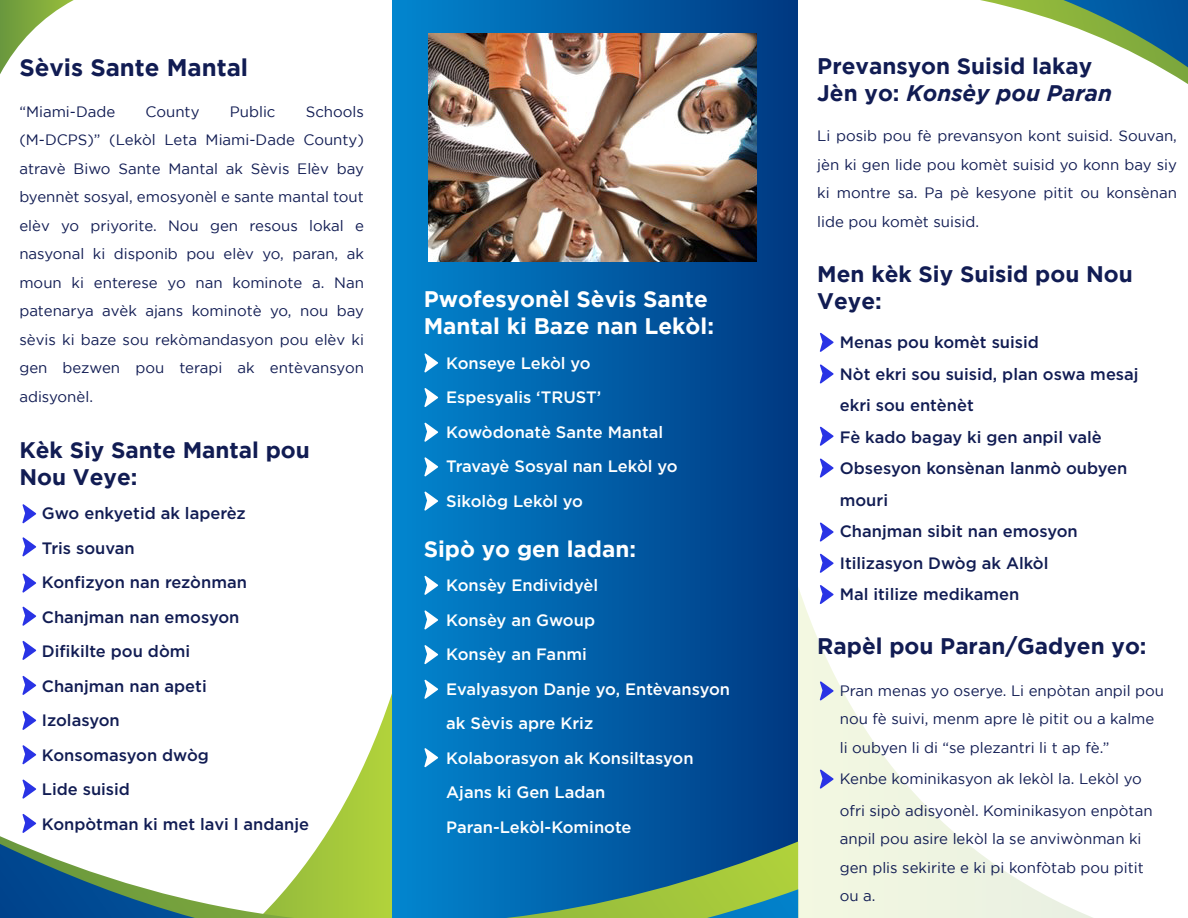
<style>
.page{position:relative;width:1188px;height:918px;background:#fff}
.page>*{position:absolute;margin:0;border:0;box-sizing:border-box;transform-origin:0 0}
.t1{font:700 24px "Gotham";color:#111c53}
.t2{font:700 22.5px/27px "Gotham";color:#111c53}
.t3{font:700 22.5px/27px "Gotham";color:#fff}
.t4{font:500 16.5px/34.5px "Gotham";color:#111c53}
.t5{font:500 16.5px/34.5px "Gotham";color:#fff}
.t6{font:15px/28.5px "Gotham";color:#111c53}
.s1{font-style:italic}
</style>
<div class="page">
<div style="left:392px;top:0;width:406px;height:918px;background:linear-gradient(to right,#0386cf,#003881)"></div>
<svg style="left:980px;top:0;width:208px;height:84px"></svg>
<svg style="left:0;top:0;width:74px;height:74px"></svg>
<svg style="left:325px;top:693px;width:67px;height:143px"></svg>
<svg style="left:798px;top:587px;width:295px;height:331px"></svg>
<img style="left:429px;top:33px;width:328px;height:229px">
<svg style="left:0;top:836px;width:798px;height:8px"></svg>
<svg style="left:0;top:844px;width:798px;height:74px"></svg>
<svg style="left:424px;top:353px;width:14px;height:20px"></svg>
<svg style="left:424px;top:388px;width:14px;height:19px"></svg>
<svg style="left:424px;top:422px;width:14px;height:20px"></svg>
<svg style="left:424px;top:457px;width:14px;height:20px"></svg>
<svg style="left:424px;top:491px;width:14px;height:20px"></svg>
<svg style="left:424px;top:576px;width:14px;height:19px"></svg>
<svg style="left:424px;top:610px;width:14px;height:20px"></svg>
<svg style="left:424px;top:645px;width:14px;height:19px"></svg>
<svg style="left:424px;top:679px;width:14px;height:20px"></svg>
<svg style="left:424px;top:748px;width:14px;height:19px"></svg>
<svg style="left:820px;top:333px;width:14px;height:19px"></svg>
<svg style="left:820px;top:364px;width:14px;height:20px"></svg>
<svg style="left:820px;top:681px;width:14px;height:20px"></svg>
<svg style="left:820px;top:769px;width:14px;height:20px"></svg>
<svg style="left:820px;top:426px;width:14px;height:20px"></svg>
<svg style="left:820px;top:458px;width:14px;height:20px"></svg>
<svg style="left:820px;top:522px;width:14px;height:20px"></svg>
<svg style="left:820px;top:553px;width:14px;height:20px"></svg>
<svg style="left:820px;top:585px;width:14px;height:19px"></svg>
<svg style="left:22px;top:504px;width:14px;height:20px"></svg>
<svg style="left:22px;top:537px;width:14px;height:20px"></svg>
<svg style="left:22px;top:573px;width:14px;height:20px"></svg>
<svg style="left:22px;top:606px;width:14px;height:20px"></svg>
<svg style="left:22px;top:641px;width:14px;height:19px"></svg>
<svg style="left:22px;top:676px;width:14px;height:19px"></svg>
<svg style="left:22px;top:711px;width:14px;height:19px"></svg>
<svg style="left:22px;top:745px;width:14px;height:20px"></svg>
<svg style="left:22px;top:779px;width:14px;height:20px"></svg>
<svg style="left:22px;top:814px;width:14px;height:19px"></svg>
<h1 class="t1" style="left:19px;top:54px;width:230px">Sèvis Sante Mantal</h1>
<p class="t6" style="left:19px;top:97px;width:97px">“Miami-Dade</p>
<p class="t6" style="left:146px;top:97px;width:56px">County</p>
<p class="t6" style="left:230px;top:97px;width:47px">Public</p>
<p class="t6" style="left:19px;top:97px;width:346px;text-align:justify;text-indent:286px">Schools (M-DCPS)” (Lekòl Leta Miami-Dade County) atravè Biwo Sante Mantal ak Sèvis Elèv bay byennèt sosyal, emosyonèl e sante mantal tout elèv yo priyorite. Nou gen resous lokal e nasyonal ki disponib pou elèv yo, paran, ak moun ki enterese yo nan kominote a. Nan patenarya avèk ajans kominotè yo, nou bay sèvis ki baze sou rekòmandasyon pou elèv ki gen bezwen pou terapi ak entèvansyon adisyonèl.</p>
<h2 class="t2" style="left:19px;top:435px;width:292px">Kèk Siy Sante Mantal pou<br>Nou Veye:</h2>
<p class="t4" style="left:42px;top:496px;width:269px">Gwo enkyetid ak laperèz<br>Tris souvan<br>Konfizyon nan rezònman<br>Chanjman nan emosyon<br>Difikilte pou dòmi<br>Chanjman nan apeti<br>Izolasyon<br>Konsomasyon dwòg<br>Lide suisid<br>Konpòtman ki met lavi l andanje</p>
<h2 class="t3" style="left:424px;top:285px;width:292px">Pwofesyonèl Sèvis Sante<br>Mantal ki Baze nan Lekòl:</h2>
<p class="t5" style="left:446px;top:345px;width:233px">Konseye Lekòl yo<br>Espesyalis ‘TRUST’<br>Kowòdonatè Sante Mantal<br>Travayè Sosyal nan Lekòl yo<br>Sikològ Lekòl yo</p>
<h2 class="t3" style="left:424px;top:535px;width:214px">Sipò yo gen ladan:</h2>
<p class="t5" style="left:446px;top:568px;width:285px">Konsèy Endividyèl<br>Konsèy an Gwoup<br>Konsèy an Fanmi<br>Evalyasyon Danje yo, Entèvansyon ak Sèvis apre Kriz<br>Kolaborasyon ak Konsiltasyon<br>Ajans ki Gen Ladan<br>Paran-Lekòl-Kominote</p>
<h2 class="t2" style="left:817px;top:52px;width:296px">Prevansyon Suisid lakay<br>Jèn yo: <span class="s1">Konsèy pou Paran</span></h2>
<p class="t6" style="left:817px;top:121px;width:361px;text-align:justify">Li posib pou fè prevansyon kont suisid. Souvan, jèn ki gen lide pou komèt suisid yo konn bay siy ki montre sa. Pa pè kesyone pitit ou konsènan lide pou komèt suisid.</p>
<h2 class="t2" style="left:817px;top:260px;width:317px">Men kèk Siy Suisid pou Nou<br>Veye:</h2>
<p class="t4" style="left:840px;top:327px;width:300px;line-height:31.5px">Menas pou komèt suisid<br>Nòt ekri sou suisid, plan oswa mesaj ekri sou entènèt<br>Fè kado bagay ki gen anpil valè<br>Obsesyon konsènan lanmò oubyen mouri<br>Chanjman sibit nan emosyon<br>Itilizasyon Dwòg ak Alkòl<br>Mal itilize medikamen</p>
<h2 class="t2" style="left:817px;top:632px;width:331px">Rapèl pou Paran/Gadyen yo:</h2>
<p class="t6" style="left:840px;top:676px;width:326px">Pran menas yo oserye. Li enpòtan anpil pou nou fè suivi, menm apre lè pitit ou a kalme li oubyen li di “se plezantri li t ap fè.”</p>
<p class="t6" style="left:840px;top:763px;width:314px;line-height:31.5px">Kenbe kominikasyon ak lekòl la. Lekòl yo ofri sipò adisyonèl. Kominikasyon enpòtan</p>
<p class="t6" style="left:840px;top:825px;width:306px">anpil pou asire lekòl la se anviwònman ki gen plis sekirite e ki pi konfòtab pou pitit ou a.</p>
</div>
